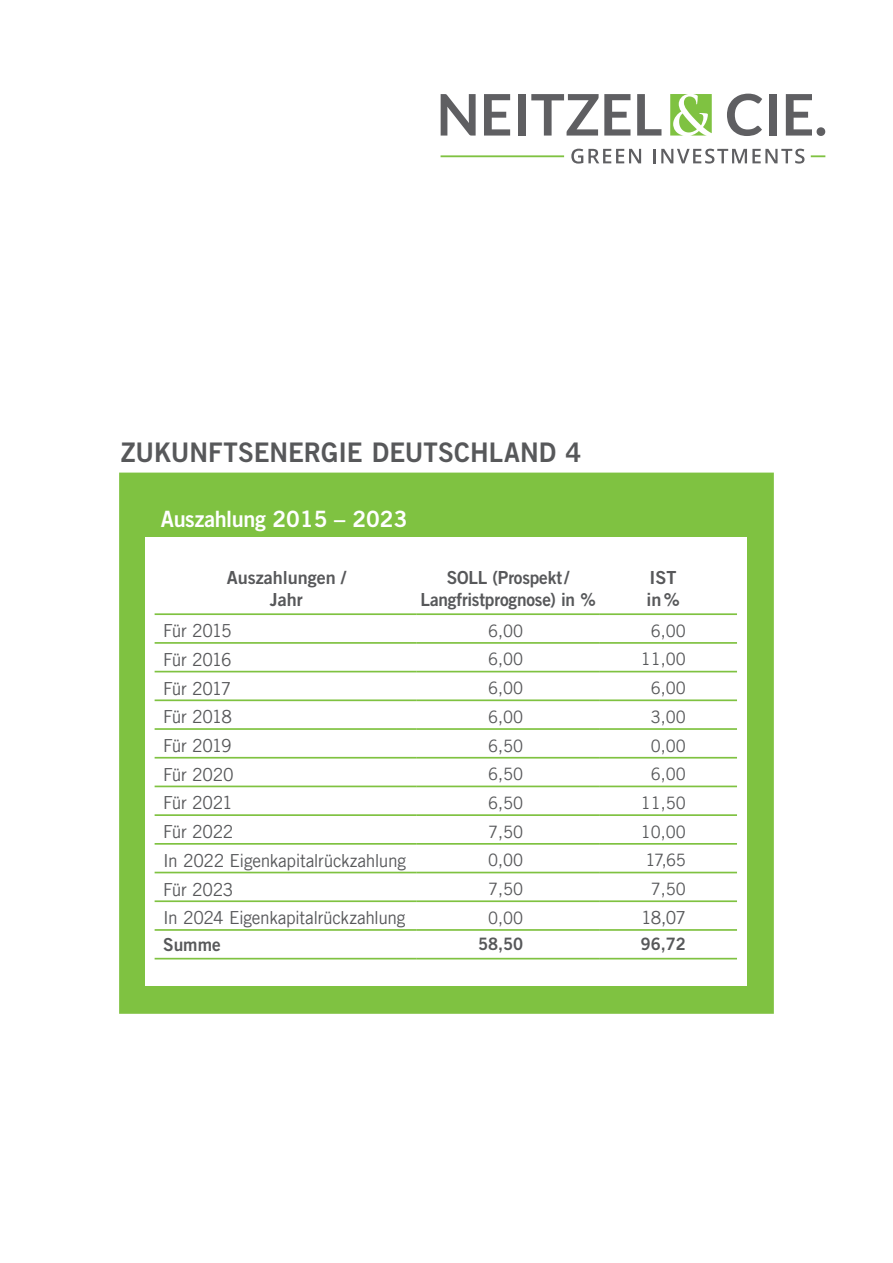
<style>
.page{position:relative;width:893px;height:1263px;background:#fff}
.page>*{position:absolute;margin:0;border:0;box-sizing:border-box;transform-origin:0 0}
.maintext_flitterkasten{font:27px "Trade Gothic LT Pro Bd 2";color:#57585a;scale:.96 1}
.Head_Tabellen_Doppelseiten_Fließ_rechts_{font:22.5px "Trade Gothic LT Pro Bd 2";letter-spacing:-.005em;color:#fff;scale:.96 1}
.Head_Tabellen_Doppelseiten_Fließ{font:18px "Trade Gothic LT Com";letter-spacing:-.02em;color:#57585a;scale:.96 1}
.Head_Tabellen_Doppelseiten_Fließ-2{font:18px/21.6px "Trade Gothic LT Pro Bd 2";color:#57585a;text-align:center;scale:.96 1}
.Head_Tabellen_Doppelseiten_Fließ-3{font:18px/21.6px "Trade Gothic LT Pro Bd 2";color:#57585a;text-align:center}
.Tabllen_Zahlen_2020{font:17.1px "Trade Gothic LT Com";color:#57585a;scale:.96 1}
.Tabllen_Zahlen_2020-2{font:17.1px "Trade Gothic LT Pro Bd 2";color:#57585a;scale:.96 1}
.Head_Tabellen_Doppelseiten_Fließ-4{font:17.1px "Trade Gothic LT Com";color:#57585a;scale:.96 1}
</style>
<div class="page">
<svg style="left:441px;top:94px;width:35px;height:42px"></svg>
<svg style="left:484px;top:94px;width:26px;height:42px"></svg>
<div style="left:518px;top:94px;width:7px;height:42px;background:#5f5f62"></div>
<svg style="left:531px;top:94px;width:99px;height:42px"></svg>
<svg style="left:637px;top:94px;width:24px;height:42px"></svg>
<svg style="left:727px;top:94px;width:35px;height:42px"></svg>
<div style="left:769px;top:94px;width:7px;height:42px;background:#5f5f62"></div>
<svg style="left:786px;top:94px;width:39px;height:42px"></svg>
<svg style="left:670px;top:94px;width:42px;height:42px"></svg>
<svg style="left:571px;top:149px;width:70px;height:15px"></svg>
<hr style="left:653px;top:149px;width:3px;height:14px;background:#5f5f62">
<svg style="left:661px;top:149px;width:143px;height:15px"></svg>
<hr style="left:441px;top:155px;width:123px;height:2px;background:#7fc241">
<svg style="left:811px;top:155px;width:14px;height:2px"></svg>
<div style="left:119px;top:473px;width:655px;height:541px;background:#7fc241"></div>
<div style="left:146px;top:537px;width:601px;height:449px;background:#fff"></div>
<hr style="left:155px;top:843px;width:261px;height:2px;background:#7fc241">
<hr style="left:416px;top:843px;width:184px;height:2px;background:#7fc241">
<hr style="left:600px;top:843px;width:137px;height:2px;background:#7fc241">
<hr style="left:155px;top:872px;width:261px;height:1px;background:#7fc241">
<hr style="left:416px;top:872px;width:184px;height:1px;background:#7fc241">
<hr style="left:600px;top:872px;width:137px;height:1px;background:#7fc241">
<hr style="left:155px;top:900px;width:261px;height:2px;background:#7fc241">
<hr style="left:416px;top:900px;width:184px;height:2px;background:#7fc241">
<hr style="left:600px;top:900px;width:137px;height:2px;background:#7fc241">
<hr style="left:155px;top:929px;width:261px;height:2px;background:#7fc241">
<hr style="left:416px;top:929px;width:184px;height:2px;background:#7fc241">
<hr style="left:600px;top:929px;width:137px;height:2px;background:#7fc241">
<hr style="left:155px;top:613px;width:261px;height:2px;background:#7fc241">
<hr style="left:416px;top:613px;width:184px;height:2px;background:#7fc241">
<hr style="left:600px;top:613px;width:137px;height:2px;background:#7fc241">
<hr style="left:155px;top:642px;width:261px;height:2px;background:#7fc241">
<hr style="left:416px;top:642px;width:184px;height:2px;background:#7fc241">
<hr style="left:600px;top:642px;width:137px;height:2px;background:#7fc241">
<hr style="left:155px;top:671px;width:261px;height:1px;background:#7fc241">
<hr style="left:416px;top:671px;width:184px;height:1px;background:#7fc241">
<hr style="left:600px;top:671px;width:137px;height:1px;background:#7fc241">
<hr style="left:155px;top:699px;width:261px;height:2px;background:#7fc241">
<hr style="left:416px;top:699px;width:184px;height:2px;background:#7fc241">
<hr style="left:600px;top:699px;width:137px;height:2px;background:#7fc241">
<hr style="left:155px;top:728px;width:261px;height:2px;background:#7fc241">
<hr style="left:416px;top:728px;width:184px;height:2px;background:#7fc241">
<hr style="left:600px;top:728px;width:137px;height:2px;background:#7fc241">
<hr style="left:155px;top:757px;width:261px;height:1px;background:#7fc241">
<hr style="left:416px;top:757px;width:184px;height:1px;background:#7fc241">
<hr style="left:600px;top:757px;width:137px;height:1px;background:#7fc241">
<hr style="left:155px;top:785px;width:261px;height:2px;background:#7fc241">
<hr style="left:416px;top:785px;width:184px;height:2px;background:#7fc241">
<hr style="left:600px;top:785px;width:137px;height:2px;background:#7fc241">
<hr style="left:155px;top:814px;width:261px;height:2px;background:#7fc241">
<hr style="left:416px;top:814px;width:184px;height:2px;background:#7fc241">
<hr style="left:600px;top:814px;width:137px;height:2px;background:#7fc241">
<hr style="left:155px;top:958px;width:261px;height:1px;background:#7fc241">
<hr style="left:416px;top:958px;width:184px;height:1px;background:#7fc241">
<hr style="left:600px;top:958px;width:137px;height:1px;background:#7fc241">
<p class="maintext_flitterkasten" style="left:121px;top:436px;width:481px">ZUKUNFTSENERGIE DEUTSCHLAND 4</p>
<p class="Head_Tabellen_Doppelseiten_Fließ_rechts_" style="left:161px;top:505px;width:258px">Auszahlung 2015 – 2023</p>
<p class="Head_Tabellen_Doppelseiten_Fließ-3" style="left:227px;top:567px;width:121px">Auszahlungen /<br>Jahr</p>
<p class="Head_Tabellen_Doppelseiten_Fließ-2" style="left:420px;top:567px;width:184px">SOLL (Prospekt/<br>Langfristprognose) in %</p>
<p class="Head_Tabellen_Doppelseiten_Fließ-3" style="left:650px;top:567px;width:28px">IST</p>
<p class="Head_Tabellen_Doppelseiten_Fließ-3" style="left:646px;top:588px;width:35px">in%</p>
<p class="Head_Tabellen_Doppelseiten_Fließ" style="left:163px;top:620px;width:73px">Für 2015</p>
<p class="Tabllen_Zahlen_2020" style="left:488px;top:620px;width:38px">6,00</p>
<p class="Tabllen_Zahlen_2020" style="left:651px;top:620px;width:38px">6,00</p>
<p class="Head_Tabellen_Doppelseiten_Fließ" style="left:163px;top:649px;width:73px">Für 2016</p>
<p class="Tabllen_Zahlen_2020" style="left:488px;top:649px;width:38px">6,00</p>
<p class="Tabllen_Zahlen_2020" style="left:641px;top:649px;width:49px">11,00</p>
<p class="Head_Tabellen_Doppelseiten_Fließ" style="left:163px;top:677px;width:73px">Für 2017</p>
<p class="Tabllen_Zahlen_2020" style="left:488px;top:678px;width:38px">6,00</p>
<p class="Tabllen_Zahlen_2020" style="left:651px;top:678px;width:38px">6,00</p>
<p class="Head_Tabellen_Doppelseiten_Fließ" style="left:163px;top:706px;width:73px">Für 2018</p>
<p class="Tabllen_Zahlen_2020" style="left:488px;top:706px;width:38px">6,00</p>
<p class="Tabllen_Zahlen_2020" style="left:651px;top:706px;width:38px">3,00</p>
<p class="Head_Tabellen_Doppelseiten_Fließ" style="left:163px;top:735px;width:73px">Für 2019</p>
<p class="Tabllen_Zahlen_2020" style="left:488px;top:735px;width:38px">6,50</p>
<p class="Tabllen_Zahlen_2020" style="left:651px;top:735px;width:38px">0,00</p>
<p class="Head_Tabellen_Doppelseiten_Fließ" style="left:163px;top:763px;width:75px">Für 2020</p>
<p class="Tabllen_Zahlen_2020" style="left:488px;top:764px;width:38px">6,50</p>
<p class="Tabllen_Zahlen_2020" style="left:651px;top:764px;width:38px">6,00</p>
<p class="Head_Tabellen_Doppelseiten_Fließ" style="left:163px;top:792px;width:74px">Für 2021</p>
<p class="Tabllen_Zahlen_2020" style="left:488px;top:792px;width:38px">6,50</p>
<p class="Tabllen_Zahlen_2020" style="left:641px;top:792px;width:49px">11,50</p>
<p class="Head_Tabellen_Doppelseiten_Fließ" style="left:163px;top:821px;width:75px">Für 2022</p>
<p class="Tabllen_Zahlen_2020" style="left:488px;top:821px;width:38px">7,50</p>
<p class="Tabllen_Zahlen_2020" style="left:641px;top:821px;width:49px">10,00</p>
<p class="Head_Tabellen_Doppelseiten_Fließ" style="left:163px;top:849px;width:255px">In 2022 Eigenkapitalrückzahlung</p>
<p class="Tabllen_Zahlen_2020" style="left:488px;top:850px;width:38px">0,00</p>
<p class="Head_Tabellen_Doppelseiten_Fließ-4" style="left:645px;top:850px;width:44px">17,65</p>
<p class="Head_Tabellen_Doppelseiten_Fließ" style="left:163px;top:878px;width:75px">Für 2023</p>
<p class="Tabllen_Zahlen_2020" style="left:488px;top:879px;width:38px">7,50</p>
<p class="Tabllen_Zahlen_2020" style="left:651px;top:879px;width:38px">7,50</p>
<p class="Head_Tabellen_Doppelseiten_Fließ" style="left:163px;top:907px;width:254px">In 2024 Eigenkapitalrückzahlung</p>
<p class="Tabllen_Zahlen_2020" style="left:488px;top:907px;width:38px">0,00</p>
<p class="Head_Tabellen_Doppelseiten_Fließ" style="left:641px;top:907px;width:48px">18,07</p>
<p class="Head_Tabellen_Doppelseiten_Fließ-2" style="left:163px;top:933px;width:61px">Summe</p>
<p class="Tabllen_Zahlen_2020-2" style="left:478px;top:934px;width:49px">58,50</p>
<p class="Tabllen_Zahlen_2020-2" style="left:641px;top:934px;width:49px">96,72</p>
</div>
